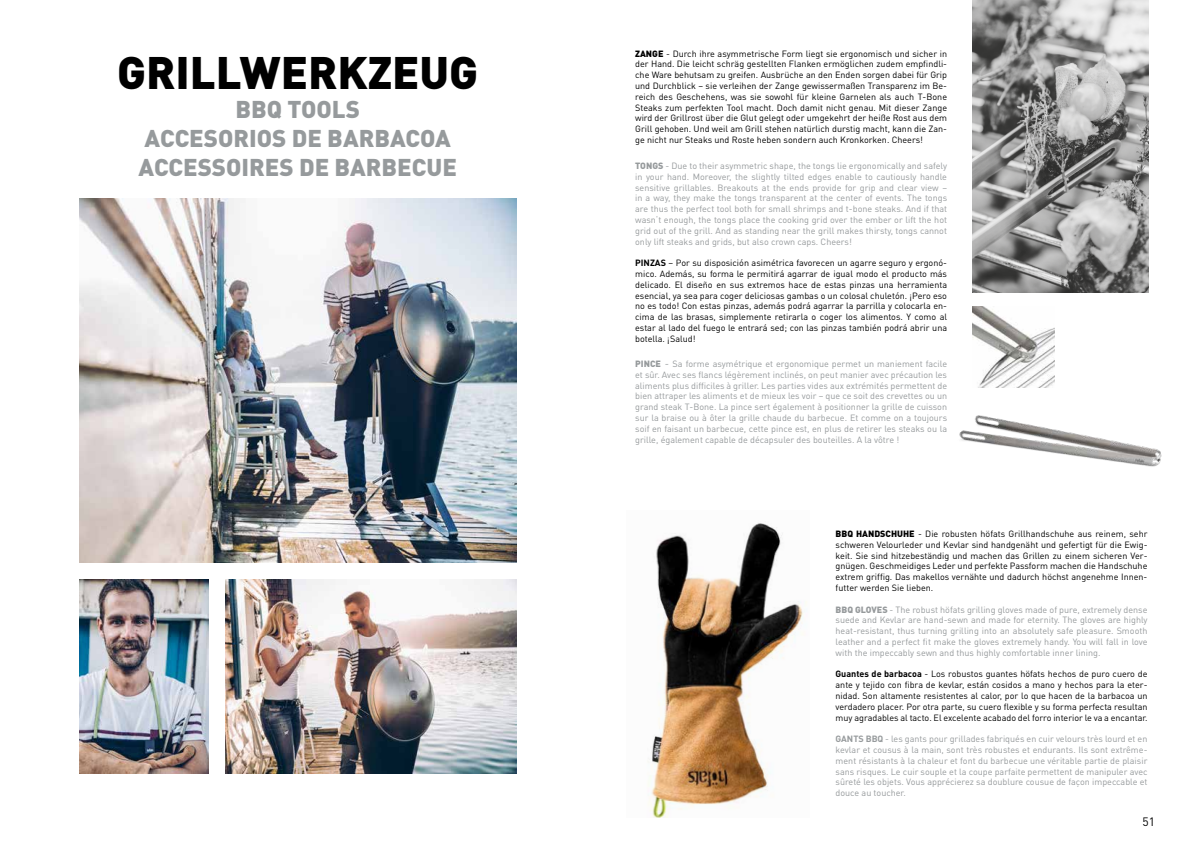
<style>
.page{position:relative;width:1191px;height:842px;background:#fff}
.page>*{position:absolute;margin:0;border:0;box-sizing:border-box;transform-origin:0 0}
.t1{font:900 45px "DIN Pro";color:#000}
.t2{font:900 24px/28.8px "DIN Pro";color:#969a9c;text-align:center}
.t3{font:12px "DIN Pro";color:#000}
.t4{font:9px/10.8px "DIN Pro";color:#000;text-align:justify}
.t5{font:9px/10.8px "DIN Pro";color:#969a9c;text-align:justify}
.s1{font-weight:900}
.s2{font-weight:700}
.s3{font-family:"Minion Pro";font-size:12px}
</style>
<div class="page">
<img style="left:79px;top:198px;width:437px;height:364px">
<img style="left:79px;top:580px;width:129px;height:193px">
<img style="left:226px;top:580px;width:290px;height:193px">
<img style="left:959px;top:415px;width:203px;height:52px">
<img style="left:972px;top:307px;width:82px;height:81px">
<img style="left:648px;top:523px;width:159px;height:295px">
<img style="left:972px;top:0;width:176px;height:292px">
<h1 class="t1" style="left:117px;top:42px;width:363px">GRILLWERKZEUG</h1>
<h2 class="t2" style="left:139px;top:94px;width:320px">BBQ TOOLS<br>ACCESORIOS DE BARBACOA<br>ACCESSOIRES DE BARBECUE</h2>
<p class="t4" style="left:635px;top:48px;width:313px"><span class="s1">ZANGE</span> - Durch ihre asymmetrische Form liegt sie ergonomisch und sicher in der Hand. Die leicht schräg gestellten Flanken ermöglichen zudem empfindli&shy;che Ware behutsam zu greifen. Ausbrüche an den Enden sorgen dabei für Grip und Durchblick – sie verleihen der Zange gewissermaßen Transparenz im Be&shy;reich des Geschehens, was sie sowohl für kleine Garnelen als auch T-Bone Steaks zum perfekten Tool macht. Doch damit nicht genau. Mit dieser Zange wird der Grillrost über die Glut gelegt oder umgekehrt der heiße Rost aus dem Grill gehoben. Und weil am Grill stehen natürlich durstig macht, kann die Zan&shy;ge nicht nur Steaks und Roste heben sondern auch Kronkorken. Cheers!</p>
<p class="t5" style="left:635px;top:160px;width:313px"><span class="s1">TONGS</span> - Due to their asymmetric shape, the tongs lie ergonomically and safely in your hand. Moreover, the slightly tilted edges enable to cautiously handle sensitive grillables. Breakouts at the ends provide for grip and clear view – in a way, they make the tongs transparent at the center of events. The tongs are thus the perfect tool both for small shrimps and t-bone steaks. And if that wasn‘t enough, the tongs place the cooking grid over the ember or lift the hot grid out of the grill. And as standing near the grill makes thirsty, tongs cannot only lift steaks and grids, but also crown caps. Cheers!</p>
<p class="t4" style="left:635px;top:257px;width:313px"><span class="s2">PINZAS</span> – Por su disposición asimétrica favorecen un agarre seguro y ergonó&shy;mico. Además, su forma le permitirá agarrar de igual modo el producto más delicado. El diseño en sus extremos hace de estas pinzas una herramienta esencial, ya sea para coger deliciosas gambas o un colosal chuletón. ¡Pero eso no es todo! Con estas pinzas, además podrá agarrar la parrilla y colocarla en&shy;cima de las brasas, simplemente retirarla o coger los alimentos. Y como al estar al lado del fuego le entrará sed; con las pinzas también podrá abrir una botella. ¡Salud!</p>
<p class="t5" style="left:635px;top:358px;width:313px"><span class="s1">PINCE</span> <span class="s3">-</span> Sa forme asymétrique et ergonomique permet un maniement facile et sûr. Avec ses flancs légèrement inclinés, on peut manier avec précaution les aliments plus difficiles à griller. Les parties vides aux extrémités permettent de bien attraper les aliments et de mieux les voir – que ce soit des crevettes ou un grand steak T-Bone. La pince sert également à positionner la grille de cuisson sur la braise ou à ôter la grille chaude du barbecue. Et comme on a toujours soif en faisant un barbecue, cette pince est, en plus de retirer les steaks ou la grille, également capable de décapsuler des bouteilles. A la vôtre !</p>
<p class="t4" style="left:835px;top:528px;width:313px"><span class="s1">BBQ HANDSCHUHE</span> - Die robusten höfats Grillhandschuhe aus reinem, sehr schweren Velourleder und Kevlar sind handgenäht und gefertigt für die Ewig&shy;keit. Sie sind hitzebeständig und machen das Grillen zu einem sicheren Ver&shy;gnügen. Geschmeidiges Leder und perfekte Passform machen die Handschuhe extrem griffig. Das makellos vernähte und dadurch höchst angenehme Innen&shy;futter werden Sie lieben.</p>
<p class="t5" style="left:835px;top:604px;width:313px"><span class="s1">BBQ GLOVES</span> - The robust höfats grilling gloves made of pure, extremely dense suede and Kevlar are hand-sewn and made for eternity. The gloves are highly heat-resistant, thus turning grilling into an absolutely safe pleasure. Smooth leather and a perfect fit make the gloves extremely handy. You will fall in love with the impeccably sewn and thus highly comfortable inner lining.</p>
<p class="t4" style="left:835px;top:668px;width:313px"><span class="s2">Guantes de barbacoa</span> - Los robustos guantes höfats hechos de puro cuero de ante y tejido con fibra de kevlar, están cosidos a mano y hechos para la eter&shy;nidad. Son altamente resistentes al calor, por lo que hacen de la barbacoa un verdadero placer. Por otra parte, su cuero flexible y su forma perfecta resultan muy agradables al tacto. El excelente acabado del forro interior le va a encantar.</p>
<p class="t5" style="left:835px;top:733px;width:313px"><span class="s2">GANTS BBQ</span> - les gants pour grillades fabriqués en cuir velours très lourd et en kevlar et cousus à la main, sont très robustes et endurants. Ils sont extrême&shy;ment résistants à la chaleur et font du barbecue une véritable partie de plaisir sans risques. Le cuir souple et la coupe parfaite permettent de manipuler avec sûreté les objets. Vous apprécierez sa doublure cousue de façon impeccable et douce au toucher.</p>
<h3 class="t3" style="left:1142px;top:813px;width:14px">51</h3>
</div>
